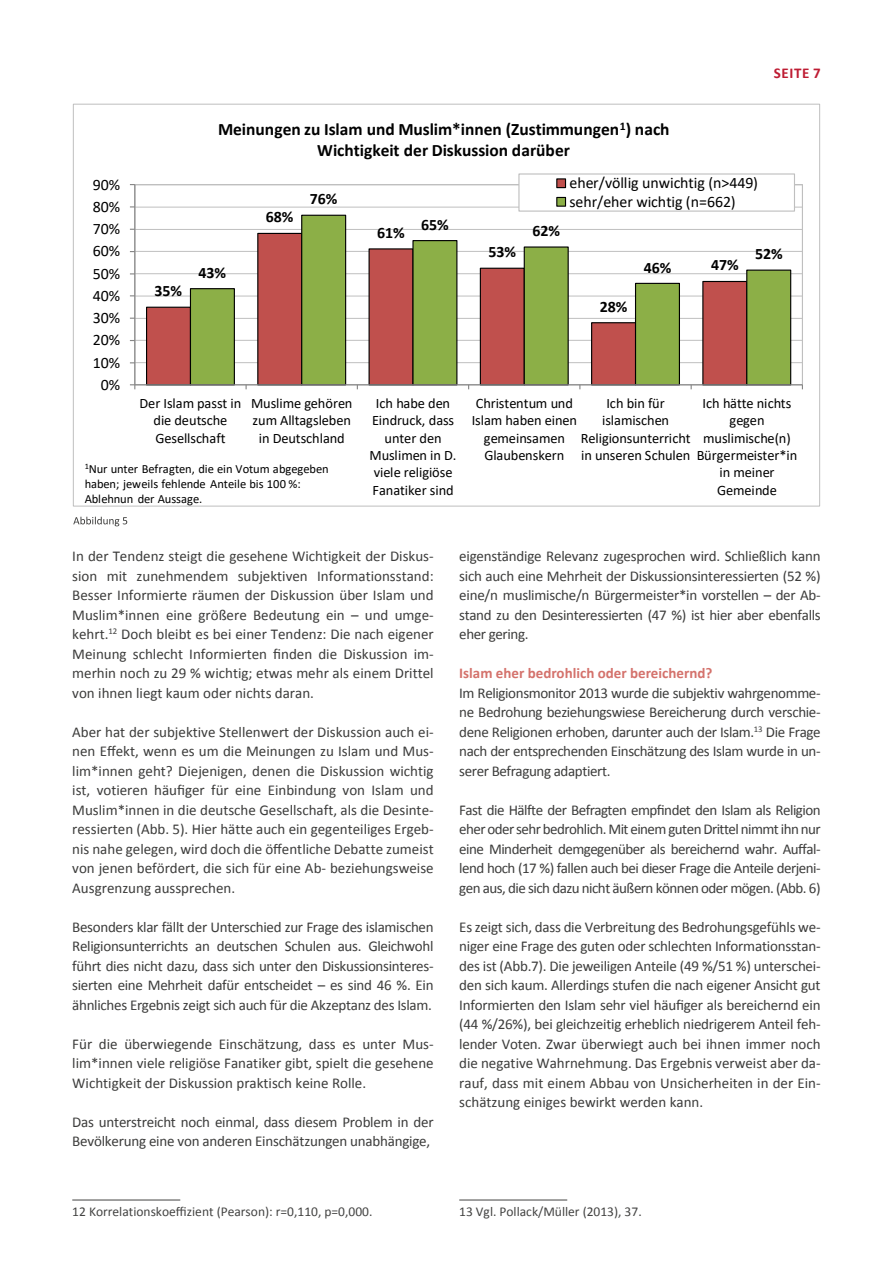
<style>
.page{position:relative;width:893px;height:1263px;background:#fff}
.page>*{position:absolute;margin:0;border:0;box-sizing:border-box;transform-origin:0 0}
.t1{font:700 17.4px/20.9px "Calibri";letter-spacing:-.005em;color:#000;text-align:center}
.t2{font:15.9px/18.6px "Calibri";letter-spacing:-.005em;color:#000}
.t3{font:700 15.9px "Calibri";letter-spacing:-.005em;color:#000}
.t4{font:15px/19.5px "Calibri";letter-spacing:-.015em;color:#3c3c3b;text-align:justify}
.t5{font:700 15px "Calibri";color:#d4726c}
.t6{font:700 15px "Calibri";letter-spacing:.04em;color:#be1c33}
.t7{font:14.4px/17.4px "Calibri";color:#000;text-align:center}
.t8{font:13.5px "Calibri";color:#434342}
.t9{font:12.6px "Calibri";letter-spacing:-.01em;color:#000}
.t10{font:12.45px/15.1px "Calibri";letter-spacing:-.01em;color:#000}
</style>
<div class="page">
<hr style="left:72px;top:1199px;width:108px;height:1px;background:#434342">
<hr style="left:459px;top:1199px;width:108px;height:1px;background:#434342">
<hr style="left:135px;top:362px;width:667px;height:1px;background:#bfbfbf">
<hr style="left:135px;top:340px;width:667px;height:1px;background:#bfbfbf">
<hr style="left:135px;top:318px;width:667px;height:1px;background:#bfbfbf">
<hr style="left:135px;top:296px;width:667px;height:1px;background:#bfbfbf">
<hr style="left:135px;top:273px;width:667px;height:1px;background:#bfbfbf">
<hr style="left:135px;top:251px;width:667px;height:1px;background:#bfbfbf">
<hr style="left:135px;top:229px;width:667px;height:1px;background:#bfbfbf">
<hr style="left:135px;top:207px;width:667px;height:1px;background:#bfbfbf">
<svg style="left:145px;top:273px;width:44px;height:113px"></svg>
<svg style="left:189px;top:214px;width:603px;height:172px"></svg>
<hr style="left:134px;top:185px;width:1px;height:200px;background:#868686">
<hr style="left:135px;top:384px;width:667px;height:1px;background:#868686">
<svg style="left:130px;top:384px;width:5px;height:5px"></svg>
<div style="left:519px;top:174px;width:275px;height:37px;background:#fff"></div>
<div style="left:518px;top:173px;width:277px;height:39px;border:1px solid #bfbfbf"></div>
<div style="left:557px;top:179px;width:8px;height:9px;background:#c0504d"></div>
<div style="left:556px;top:178px;width:10px;height:10px;border:1px solid #000"></div>
<div style="left:557px;top:197px;width:8px;height:9px;background:#8caf47"></div>
<div style="left:556px;top:197px;width:10px;height:10px;border:1px solid #000"></div>
<svg style="left:73px;top:517px;width:54px;height:9px"></svg>
<p class="t2" style="left:93px;top:175px;width:29px">90%</p>
<p class="t2" style="left:93px;top:197px;width:29px">80%</p>
<p class="t2" style="left:93px;top:219px;width:29px">70%</p>
<p class="t2" style="left:93px;top:241px;width:29px">60%</p>
<p class="t2" style="left:93px;top:264px;width:29px">50%</p>
<p class="t2" style="left:93px;top:286px;width:29px">40%</p>
<p class="t2" style="left:93px;top:308px;width:29px">30%</p>
<p class="t2" style="left:93px;top:330px;width:29px">20%</p>
<p class="t2" style="left:93px;top:353px;width:29px">10%</p>
<p class="t2" style="left:101px;top:375px;width:21px">0%</p>
<p class="t6" style="left:774px;top:63px;width:48px">SEITE 7</p>
<p class="t3" style="left:155px;top:280px;width:29px">35%</p>
<p class="t1" style="left:218px;top:119px;width:453px">Meinungen zu Islam und Muslim*innen (Zustimmungen<sup>1</sup>) nach<br>Wichtigkeit der Diskussion darüber</p>
<p class="t3" style="left:199px;top:261px;width:29px">43%</p>
<p class="t3" style="left:266px;top:206px;width:29px">68%</p>
<p class="t3" style="left:310px;top:188px;width:29px">76%</p>
<p class="t3" style="left:377px;top:221px;width:29px">61%</p>
<p class="t3" style="left:421px;top:213px;width:29px">65%</p>
<p class="t3" style="left:488px;top:241px;width:29px">53%</p>
<p class="t3" style="left:532px;top:219px;width:29px">62%</p>
<p class="t2" style="left:569px;top:173px;width:190px">eher/völlig unwichtig (n&gt;449) sehr/eher wichtig (n=662)</p>
<p class="t3" style="left:644px;top:256px;width:29px">46%</p>
<p class="t3" style="left:711px;top:254px;width:29px">47%</p>
<p class="t3" style="left:755px;top:243px;width:29px">52%</p>
<p class="t3" style="left:600px;top:295px;width:29px">28%</p>
<p class="t7" style="left:140px;top:394px;width:103px">Der Islam passt in die deutsche<br>Gesellschaft</p>
<p class="t7" style="left:251px;top:394px;width:103px">Muslime gehören zum Alltagsleben in Deutschland</p>
<p class="t7" style="left:370px;top:394px;width:88px">Ich habe den<br>Eindruck, dass unter den<br>Muslimen in D. viele religiöse<br>Fanatiker sind</p>
<p class="t7" style="left:472px;top:394px;width:107px">Christentum und<br>Islam haben einen gemeinsamen<br>Glaubenskern</p>
<p class="t7" style="left:606px;top:394px;width:60px">Ich bin für</p>
<p class="t7" style="left:703px;top:394px;width:90px">Ich hätte nichts gegen muslimische(n)</p>
<p class="t7" style="left:717px;top:463px;width:61px;text-align:left">in meiner<br>Gemeinde</p>
<p class="t7" style="left:602px;top:411px;width:68px">islamischen</p>
<p class="t7" style="left:581px;top:429px;width:111px">Religionsunterricht</p>
<p class="t7" style="left:581px;top:446px;width:218px">in unseren Schulen Bürgermeister*in</p>
<p class="t10" style="left:85px;top:461px;width:245px"><sup>1</sup>Nur unter Befragten, die ein Votum abgegeben haben; jeweils fehlende Anteile bis 100 %:</p>
<p class="t9" style="left:85px;top:490px;width:119px">Ablehnun der Aussage.</p>
<p class="t4" style="left:72px;top:546px;width:363px">In der Tendenz steigt die gesehene Wichtigkeit der Diskus&shy;sion mit zunehmendem subjektiven Informationsstand:<br>Besser Informierte räumen der Diskussion über Islam und Muslim*innen eine größere Bedeutung ein – und umge&shy;kehrt.<sup>12</sup> Doch bleibt es bei einer Tendenz: Die nach eigener Meinung schlecht Informierten finden die Diskussion im&shy;merhin noch zu 29 % wichtig; etwas mehr als einem Drittel von ihnen liegt kaum oder nichts daran.</p>
<p class="t4" style="left:72px;top:721px;width:363px">Aber hat der subjektive Stellenwert der Diskussion auch ei&shy;nen Effekt, wenn es um die Meinungen zu Islam und Mus&shy;lim*innen geht? Diejenigen, denen die Diskussion wichtig ist, votieren häufiger für eine Einbindung von Islam und Muslim*innen in die deutsche Gesellschaft, als die Desinte&shy;ressierten (Abb. 5). Hier hätte auch ein gegenteiliges Ergeb&shy;nis nahe gelegen, wird doch die öffentliche Debatte zumeist von jenen befördert, die sich für eine Ab- beziehungsweise Ausgrenzung aussprechen.</p>
<p class="t4" style="left:72px;top:916px;width:363px">Besonders klar fällt der Unterschied zur Frage des islamischen Religionsunterrichts an deutschen Schulen aus. Gleichwohl führt dies nicht dazu, dass sich unter den Diskussionsinteres&shy;sierten eine Mehrheit dafür entscheidet – es sind 46 %. Ein ähnliches Ergebnis zeigt sich auch für die Akzeptanz des Islam.</p>
<p class="t4" style="left:72px;top:1033px;width:363px">Für die überwiegende Einschätzung, dass es unter Mus&shy;lim*innen viele religiöse Fanatiker gibt, spielt die gesehene Wichtigkeit der Diskussion praktisch keine Rolle.</p>
<p class="t4" style="left:72px;top:1111px;width:363px">Das unterstreicht noch einmal, dass diesem Problem in der<br>Bevölkerung eine von anderen Einschätzungen unabhängige,</p>
<p class="t8" style="left:72px;top:1203px;width:302px">12 Korrelationskoeffizient (Pearson): r=0,110, p=0,000.</p>
<p class="t4" style="left:459px;top:546px;width:363px">eigenständige Relevanz zugesprochen wird. Schließlich kann sich auch eine Mehrheit der Diskussionsinteressierten (52 %) eine/n muslimische/n Bürgermeister*in vorstellen – der Ab&shy;stand zu den Desinteressierten (47 %) ist hier aber ebenfalls eher gering.</p>
<p class="t5" style="left:459px;top:662px;width:255px">Islam eher bedrohlich oder bereichernd?</p>
<p class="t4" style="left:459px;top:682px;width:363px">Im Religionsmonitor 2013 wurde die subjektiv wahrgenomme&shy;ne Bedrohung beziehungswiese Bereicherung durch verschie&shy;dene Religionen erhoben, darunter auch der Islam.<sup>13</sup> Die Frage nach der entsprechenden Einschätzung des Islam wurde in un&shy;serer Befragung adaptiert.</p>
<p class="t4" style="left:459px;top:799px;width:363px">Fast die Hälfte der Befragten empfindet den Islam als Religion eher oder sehr bedrohlich. Mit einem guten Drittel nimmt ihn nur eine Minderheit demgegenüber als bereichernd wahr. Auffal&shy;lend hoch (17 %) fallen auch bei dieser Frage die Anteile derjeni&shy;gen aus, die sich dazu nicht äußern können oder mögen. (Abb. 6)</p>
<p class="t4" style="left:459px;top:916px;width:363px">Es zeigt sich, dass die Verbreitung des Bedrohungsgefühls we&shy;niger eine Frage des guten oder schlechten Informationsstan&shy;des ist (Abb.7). Die jeweiligen Anteile (49 %/51 %) unterschei&shy;den sich kaum. Allerdings stufen die nach eigener Ansicht gut Informierten den Islam sehr viel häufiger als bereichernd ein (44 %/26%), bei gleichzeitig erheblich niedrigerem Anteil feh&shy;lender Voten. Zwar überwiegt auch bei ihnen immer noch die negative Wahrnehmung. Das Ergebnis verweist aber da&shy;rauf, dass mit einem Abbau von Unsicherheiten in der Ein&shy;schätzung einiges bewirkt werden kann.</p>
<p class="t8" style="left:459px;top:1203px;width:184px">13 Vgl. Pollack/Müller (2013), 37.</p>
</div>
